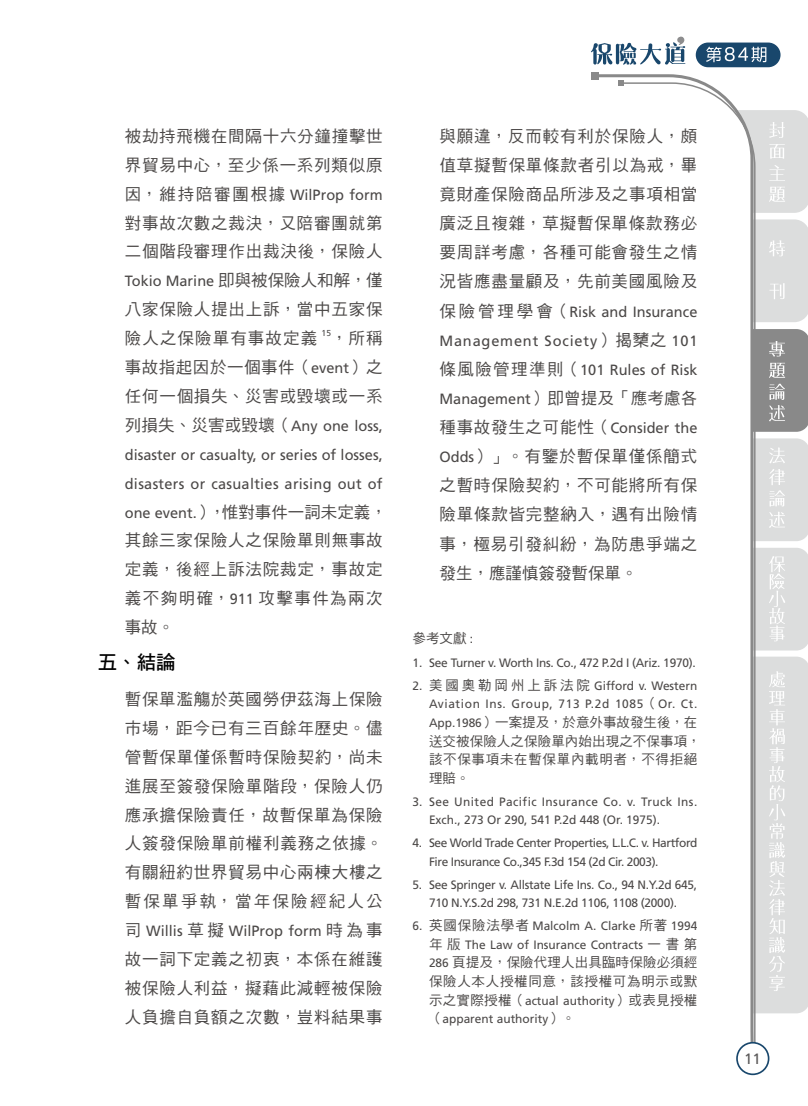
<style>
.page{position:relative;width:808px;height:1106px;background:#fff}
.page>*{position:absolute;margin:0;border:0;box-sizing:border-box;transform-origin:0 0}
.t1{font:19.5px "DF Hei Std W7";color:#000}
.t2{font:16.5px/29px "DF Hei Std W5";letter-spacing:.05em;color:#4c4948;text-align:justify}
.t3{font:15px "Frutiger LT Std";color:#595757}
.t4{font:14.85px/29.1px "Frutiger LT Std";color:#4c4948;text-align:justify}
.t5{font:13.5px/18.6px "DF Hei Std W5";letter-spacing:.01em;color:#4c4948}
.t6{font:13.5px/18.6px "DF Hei Std W5";letter-spacing:.05em;color:#4c4948}
.t7{font:12.15px/18.6px "Frutiger LT Std";letter-spacing:-.025em;color:#4c4948;text-align:center}
.t8{font:12.15px/18.6px "Frutiger LT Std";color:#4c4948;text-align:right}
.t9{font:12.15px/18.6px "Frutiger LT Std";letter-spacing:-.035em;color:#4c4948}
.t10{font:12.15px/18.6px "Frutiger LT Std";letter-spacing:.035em;color:#4c4948}
.t11{font:12.15px/18.6px "Frutiger LT Std";letter-spacing:.05em;color:#4c4948;text-align:right}
.t12{font:8.7px "Frutiger LT Std";color:#4c4948}
.s1{font-family:"DF Hei Std W5";font-size:16.5px}
.s2{font-family:"Frutiger LT Std";font-size:14.85px}
.s3{font-family:"Frutiger LT Std";font-size:12.15px}
.s4{font-family:"DF Hei Std W5";font-size:13.5px}
</style>
<div class="page">
<div style="left:757px;top:219px;width:51px;height:103px;background:#dcdddd"></div>
<div style="left:591px;top:72px;width:8px;height:8px;background:#898989"></div>
<svg style="left:624px;top:82px;width:133px;height:992px"></svg>
<svg style="left:618px;top:80px;width:6px;height:6px"></svg>
<svg style="left:714px;top:110px;width:94px;height:103px"></svg>
<svg style="left:737px;top:329px;width:71px;height:103px"></svg>
<svg style="left:737px;top:438px;width:71px;height:103px"></svg>
<svg style="left:737px;top:548px;width:71px;height:102px"></svg>
<svg style="left:737px;top:656px;width:71px;height:357px"></svg>
<div style="left:737px;top:1042px;width:31px;height:32px;background:#fff;border-radius:50%"></div>
<div style="left:736px;top:1041px;width:33px;height:34px;border:2px solid #19476c;border-radius:50%"></div>
<svg style="left:591px;top:36px;width:94px;height:29px"></svg>
<div style="left:696px;top:43px;width:84px;height:24px;background:#19476c;border-radius:12px"></div>
<svg style="left:706px;top:47px;width:60px;height:15px"></svg>
<div style="left:709px;top:949px;width:39px;height:72px;background:#fff"></div>
<p class="t2" style="left:125px;top:121px;width:259px">被劫持飛機在間隔十六分鐘撞擊世界貿易中心，至少係一系列類似原</p>
<p class="t4" style="left:125px;top:180px;width:259px"><span class="s1">因，維持陪審團根據</span> WilProp form</p>
<p class="t2" style="left:125px;top:208px;width:259px">對事故次數之裁決，又陪審團就第二個階段審理作出裁決後，保險人</p>
<p class="t4" style="left:125px;top:267px;width:259px">Tokio Marine <span class="s1">即與被保險人和解，僅</span></p>
<p class="t2" style="left:125px;top:294px;width:259px">八家保險人提出上訴，當中五家保險人之保險單有事故定義</p>
<p class="t12" style="left:322px;top:328px;width:11px">15</p>
<p class="t2" style="left:125px;top:323px;width:259px;text-indent:206px">，所稱事故指起因於一個事件（<span class="s2">event</span>）之任何一個損失、災害或毀壞或一系</p>
<p class="t4" style="left:125px;top:411px;width:259px"><span class="s1">列損失、災害或毀壞（</span>Any one loss, disaster or casualty, or series of losses, disasters or casualties arising out of</p>
<p class="t2" style="left:125px;top:497px;width:264px;text-align:left"><span class="s2">one event.</span>），惟對事件一詞未定義，其餘三家保險人之保險單則無事故定義，後經上訴法院裁定，事故定義不夠明確，<span class="s2">911</span> 攻擊事件為兩次事故。</p>
<p class="t1" style="left:98px;top:651px;width:79px">五、結論</p>
<p class="t2" style="left:125px;top:684px;width:259px">暫保單濫觴於英國勞伊茲海上保險市場，距今已有三百餘年歷史。儘管暫保單僅係暫時保險契約，尚未進展至簽發保險單階段，保險人仍應承擔保險責任，故暫保單為保險人簽發保險單前權利義務之依據。有關紐約世界貿易中心兩棟大樓之暫保單爭執，當年保險經紀人公</p>
<p class="t4" style="left:125px;top:916px;width:259px"><span class="s1">司</span> Willis <span class="s1">草擬</span> WilProp form <span class="s1">時為事</span></p>
<p class="t2" style="left:125px;top:944px;width:259px">故一詞下定義之初衷，本係在維護被保險人利益，擬藉此減輕被保險人負擔自負額之次數，豈料結果事</p>
<p class="t2" style="left:439px;top:121px;width:259px">與願違，反而較有利於保險人，頗值草擬暫保單條款者引以為戒，畢竟財產保險商品所涉及之事項相當廣泛且複雜，草擬暫保單條款務必要周詳考慮，各種可能會發生之情況皆應盡量顧及，先前美國風險及</p>
<p class="t4" style="left:439px;top:297px;width:259px"><span class="s1">保險管理學會（</span>Risk and Insurance Management Society<span class="s1">）揭櫫之</span> 101<span class="s1">條風險管理準則（</span>101 Rules of Risk Management<span class="s1">）即曾提及「應考慮各種事故發生之可能性（</span>Consider the</p>
<p class="t2" style="left:439px;top:441px;width:259px"><span class="s2">Odds</span>）」。有鑒於暫保單僅係簡式之暫時保險契約，不可能將所有保險單條款皆完整納入，遇有出險情事，極易引發糾紛，為防患爭端之發生，應謹慎簽發暫保單。</p>
<p class="t5" style="left:412px;top:628px;width:62px">參考文獻 <span class="s3">:</span></p>
<p class="t7" style="left:412px;top:653px;width:285px">1. See Turner v. Worth Ins. Co., 472 P.2d I (Ariz. 1970).</p>
<p class="t11" style="left:412px;top:676px;width:286px">2. <span class="s4">美國奧勒岡州上訴法院</span> Gifford v. Western<br>Aviation Ins. Group, 713 P.2d 1085<span class="s4">（</span>Or. Ct.</p>
<p class="t5" style="left:429px;top:712px;width:273px"><span class="s3">App.1986</span>）一案提及，於意外事故發生後，在送交被保險人之保險單內始出現之不保事項，該不保事項未在暫保單內載明者，不得拒絕理賠。</p>
<p class="t10" style="left:429px;top:792px;width:270px;text-indent:-17px">3. See United Pacific Insurance Co. v. Truck Ins.<br>Exch., 273 Or 290, 541 P.2d 448 (Or. 1975).</p>
<p class="t9" style="left:429px;top:833px;width:270px;text-indent:-17px">4. See World Trade Center Properties, L.L.C. v. Hartford<br>Fire Insurance Co.,345 F.3d 154 (2d Cir. 2003).</p>
<p class="t7" style="left:412px;top:875px;width:286px">5. See Springer v. Allstate Life Ins. Co., 94 N.Y.2d 645,<br>710 N.Y.S.2d 298, 731 N.E.2d 1106, 1108 (2000).</p>
<p class="t8" style="left:412px;top:916px;width:286px">6. <span class="s4">英國保險法學者</span> Malcolm A. Clarke <span class="s4">所著</span> 1994<span class="s4">年版</span> The Law of Insurance Contracts <span class="s4">一書第</span></p>
<p class="t6" style="left:429px;top:953px;width:270px"><span class="s3">286</span> 頁提及，保險代理人出具臨時保險必須經保險人本人授權同意，該授權可為明示或默</p>
<p class="t8" style="left:429px;top:991px;width:270px;text-align:left"><span class="s4">示之實際授權（</span>actual authority<span class="s4">）或表見授權（</span>apparent authority<span class="s4">）。</span></p>
<p class="t3" style="left:744px;top:1050px;width:18px">11</p>
</div>
